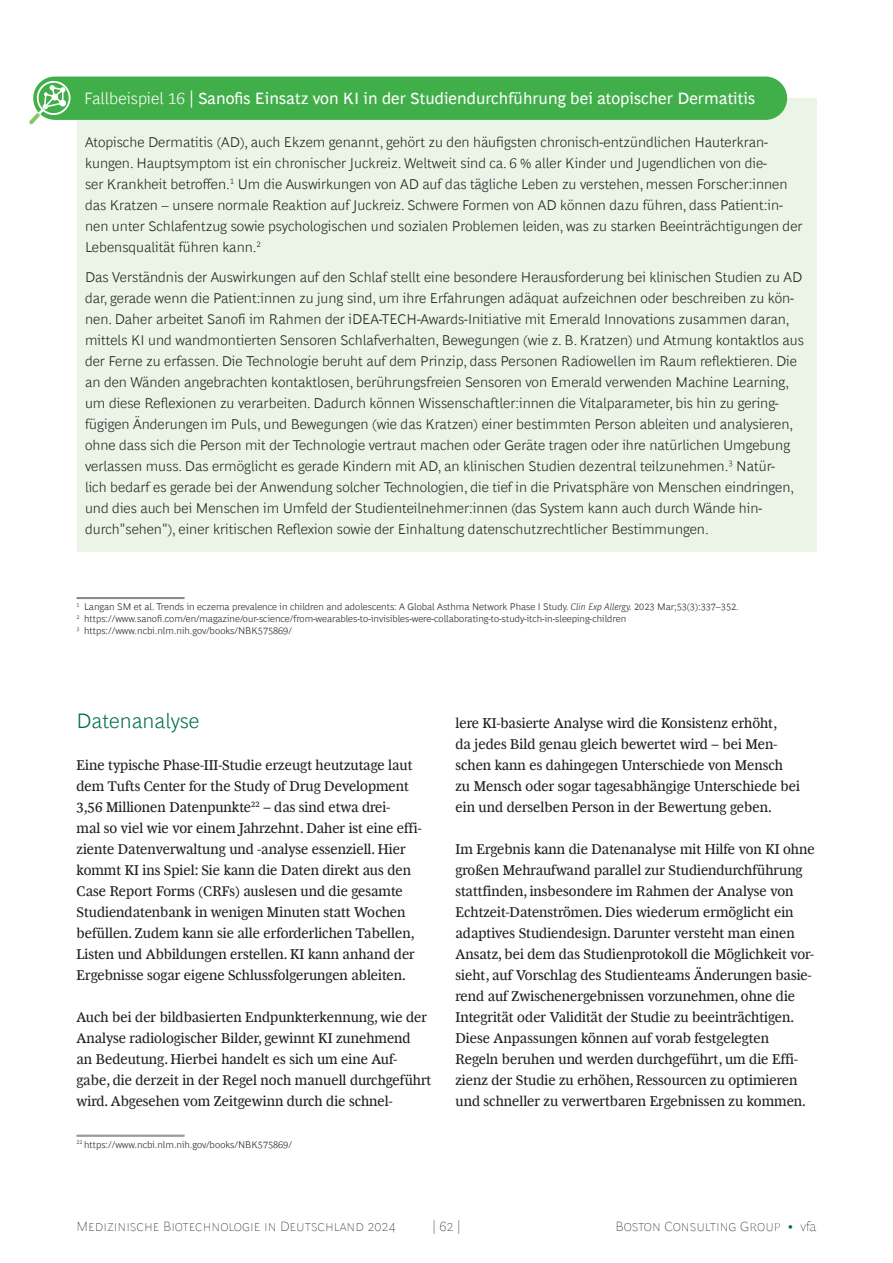
<style>
.page{position:relative;width:893px;height:1263px;background:#fff}
.page>*{position:absolute;margin:0;border:0;box-sizing:border-box;transform-origin:0 0}
.Header-A{font:300 21px "Henderson BCG Sans";color:#006e51}
.Exhibit_Sidebar_-_Title{font:16.5px "Henderson BCG Sans";color:#fff}
.Body_Copy{font:14.25px/21px "Henderson BCG Serif";color:#231f20}
.Fallstudie_blassgrüne_Hinterlegung{font:300 14.25px/21px "Henderson BCG Sans";color:#231f20}
.Fallstudie_blassgrün_1__Absatz{font:300 14.25px/21px "Henderson BCG Sans";color:#231f20}
.t1{font:100 13.5px "Henderson BCG Sans";color:#231f20}
.Footer_Body_no_line__ab_nr_2{font:300 9.75px "Henderson BCG Sans";color:#231f20}
.s1{font-weight:300}
.s2{font-style:italic}
.s3{font-weight:300;font-size:12px;color:#006e51}
</style>
<div class="page">
<div style="left:77px;top:98px;width:739px;height:172px;background:#eaf4e7"></div>
<div style="left:77px;top:256px;width:739px;height:295px;background:#eaf4e7"></div>
<hr style="left:77px;top:597px;width:108px;height:1px;background:#79828b">
<hr style="left:77px;top:598px;width:108px;height:1px;background:#79828b">
<hr style="left:77px;top:1135px;width:108px;height:1px;background:#79828b">
<hr style="left:77px;top:1136px;width:108px;height:1px;background:#79828b">
<div style="left:33px;top:77px;width:754px;height:43px;background:#40ae49;border-radius:22px"></div>
<svg style="left:29px;top:81px;width:42px;height:43px"></svg>
<p class="Exhibit_Sidebar_-_Title" style="left:84px;top:87px;width:672px"><span class="s1">Fallbeispiel 16</span> | Sanofis Einsatz von KI in der Studiendurchführung bei atopischer Dermatitis</p>
<p class="Fallstudie_blassgrün_1__Absatz" style="left:85px;top:130px;width:719px">Atopische Dermatitis (AD), auch Ekzem genannt, gehört zu den häufigsten chronisch-entzündlichen Hauterkran&shy;kungen. Hauptsymptom ist ein chronischer Juckreiz. Weltweit sind ca. 6 % aller Kinder und Jugendlichen von die-<br>ser Krankheit betroffen.<sup>1</sup> Um die Auswirkungen von AD auf das tägliche Leben zu verstehen, messen Forscher:innen das Kratzen – unsere normale Reaktion auf Juckreiz. Schwere Formen von AD können dazu führen, dass Patient:in&shy;nen unter Schlafentzug sowie psychologischen und sozialen Problemen leiden, was zu starken Beeinträchtigungen der Lebensqualität führen kann.<sup>2</sup></p>
<p class="Fallstudie_blassgrüne_Hinterlegung" style="left:85px;top:265px;width:720px">Das Verständnis der Auswirkungen auf den Schlaf stellt eine besondere Herausforderung bei klinischen Studien zu AD dar, gerade wenn die Patient:innen zu jung sind, um ihre Erfahrungen adäquat aufzeichnen oder beschreiben zu kön&shy;nen. Daher arbeitet Sanofi im Rahmen der iDEA-TECH-Awards-Initiative mit Emerald Innovations zusammen daran, mittels KI und wandmontierten Sensoren Schlafverhalten, Bewegungen (wie z. B. Kratzen) und Atmung kontaktlos aus der Ferne zu erfassen. Die Technologie beruht auf dem Prinzip, dass Personen Radiowellen im Raum reflektieren. Die an den Wänden angebrachten kontaktlosen, berührungsfreien Sensoren von Emerald verwenden Machine Learning, um diese Reflexionen zu verarbeiten. Dadurch können Wissenschaftler:innen die Vitalparameter, bis hin zu gering&shy;fügigen Änderungen im Puls, und Bewegungen (wie das Kratzen) einer bestimmten Person ableiten und analysieren, ohne dass sich die Person mit der Technologie vertraut machen oder Geräte tragen oder ihre natürlichen Umgebung verlassen muss. Das ermöglicht es gerade Kindern mit AD, an klinischen Studien dezentral teilzunehmen.<sup>3</sup> Natür-<br>lich bedarf es gerade bei der Anwendung solcher Technologien, die tief in die Privatsphäre von Menschen eindringen, und dies auch bei Menschen im Umfeld der Studienteilnehmer:innen (das System kann auch durch Wände hin&shy;durch"sehen"), einer kritischen Reflexion sowie der Einhaltung datenschutzrechtlicher Bestimmungen.</p>
<p class="Footer_Body_no_line__ab_nr_2" style="left:77px;top:600px;width:664px"><sup>1</sup> Langan SM et al. Trends in eczema prevalence in children and adolescents: A Global Asthma Network Phase I Study. <span class="s2">Clin Exp Allergy.</span> 2023 Mar;53(3):337–352.</p>
<p class="Footer_Body_no_line__ab_nr_2" style="left:77px;top:612px;width:551px"><sup>2</sup> https://www.sanofi.com/en/magazine/our-science/from-wearables-to-invisibles-were-collaborating-to-study-itch-in-sleeping-children</p>
<p class="Footer_Body_no_line__ab_nr_2" style="left:77px;top:624px;width:217px"><sup>3</sup> https://www.ncbi.nlm.nih.gov/books/NBK575869/</p>
<p class="Header-A" style="left:77px;top:705px;width:124px">Datenanalyse</p>
<p class="Body_Copy" style="left:77px;top:753px;width:346px">Eine typische Phase-III-Studie erzeugt heutzutage laut dem Tufts Center for the Study of Drug Development 3,56 Millionen Datenpunkte<sup>22</sup> – das sind etwa drei-<br>mal so viel wie vor einem Jahrzehnt. Daher ist eine effi&shy;ziente Datenverwaltung und -analyse essenziell. Hier kommt KI ins Spiel: Sie kann die Daten direkt aus den Case Report Forms (CRFs) auslesen und die gesamte Studiendatenbank in wenigen Minuten statt Wochen befüllen. Zudem kann sie alle erforderlichen Tabellen, Listen und Abbildungen erstellen. KI kann anhand der Ergebnisse sogar eigene Schlussfolgerungen ableiten.</p>
<p class="Body_Copy" style="left:77px;top:1005px;width:356px">Auch bei der bildbasierten Endpunkterkennung, wie der Analyse radiologischer Bilder, gewinnt KI zunehmend<br>an Bedeutung. Hierbei handelt es sich um eine Auf&shy;gabe, die derzeit in der Regel noch manuell durchgeführt wird. Abgesehen vom Zeitgewinn durch die schnel-</p>
<p class="Footer_Body_no_line__ab_nr_2" style="left:77px;top:1137px;width:217px"><sup>22</sup> https://www.ncbi.nlm.nih.gov/books/NBK575869/</p>
<p class="Body_Copy" style="left:455px;top:711px;width:346px">lere KI-basierte Analyse wird die Konsistenz erhöht,<br>da jedes Bild genau gleich bewertet wird – bei Men&shy;schen kann es dahingegen Unterschiede von Mensch zu Mensch oder sogar tagesabhängige Unterschiede bei ein und derselben Person in der Bewertung geben.</p>
<p class="Body_Copy" style="left:455px;top:837px;width:361px">Im Ergebnis kann die Datenanalyse mit Hilfe von KI ohne großen Mehraufwand parallel zur Studiendurchführung stattfinden, insbesondere im Rahmen der Analyse von Echtzeit-Datenströmen. Dies wiederum ermöglicht ein adaptives Studiendesign. Darunter versteht man einen Ansatz, bei dem das Studienprotokoll die Möglichkeit vor&shy;sieht, auf Vorschlag des Studienteams Änderungen basie&shy;rend auf Zwischenergebnissen vorzunehmen, ohne die Integrität oder Validität der Studie zu beeinträchtigen.<br>Diese Anpassungen können auf vorab festgelegten Regeln beruhen und werden durchgeführt, um die Effi&shy;zienz der Studie zu erhöhen, Ressourcen zu optimieren und schneller zu verwertbaren Ergebnissen zu kommen.</p>
<p class="t1" style="left:77px;top:1216px;width:320px">Medizinische Biotechnologie in Deutschland 2024</p>
<p class="t1" style="left:432px;top:1216px;width:30px">| 62 |</p>
<p class="t1" style="left:615px;top:1216px;width:202px">Boston Consulting Group <span class="s3">•</span> vfa</p>
</div>
